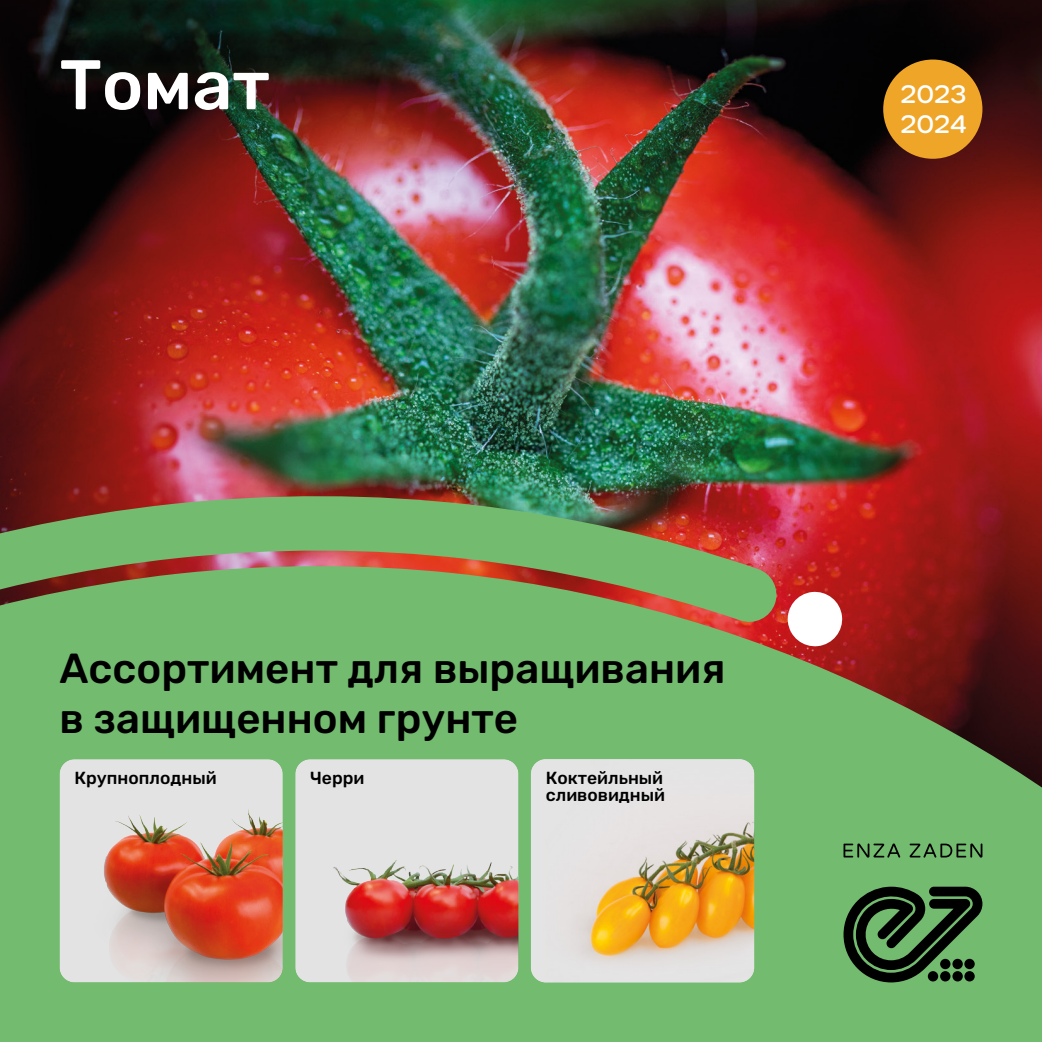
<style>
.page{position:relative;width:1042px;height:1042px;background:#fff}
.page>*{position:absolute;margin:0;border:0;box-sizing:border-box;transform-origin:0 0}
.t1{font:500 70px "Rubik";color:#fff}
.t2{font:500 42px/50.4px "Rubik";color:#000}
.t3{font:500 24.5px/29.4px "Urbane Rounded";color:#fff}
.t4{font:500 17.5px/17.5px "Rubik";color:#000}
</style>
<div class="page">
<img style="left:0;top:0;width:1042px;height:564px">
<div style="left:780px;top:928px;width:262px;height:114px;background:#72bb6f"></div>
<svg style="left:0;top:493px;width:780px;height:549px;background:#7aa164"></svg>
<svg style="left:0;top:564px;width:1042px;height:364px;background:#749e5f"></svg>
<svg style="left:786px;top:590px;width:57px;height:58px"></svg>
<div style="left:883px;top:60px;width:99px;height:99px;background:#efa527;border-radius:50%"></div>
<svg style="left:843px;top:886px;width:139px;height:96px;background:#365935"></svg>
<div style="left:928px;top:971px;width:10px;height:10px;background:#000;border-radius:50%"></div>
<div style="left:952px;top:959px;width:11px;height:10px;background:#000;border-radius:50%"></div>
<div style="left:964px;top:959px;width:10px;height:10px;background:#000;border-radius:50%"></div>
<div style="left:940px;top:971px;width:10px;height:10px;background:#000;border-radius:50%"></div>
<div style="left:952px;top:971px;width:11px;height:10px;background:#000;border-radius:50%"></div>
<div style="left:964px;top:971px;width:11px;height:10px;background:#000;border-radius:50%"></div>
<div style="left:940px;top:959px;width:10px;height:10px;background:#000;border-radius:50%"></div>
<svg style="left:843px;top:843px;width:57px;height:14px"></svg>
<svg style="left:909px;top:843px;width:73px;height:14px"></svg>
<div style="left:60px;top:759px;width:7px;height:223px;background:#e3e3e3"></div>
<img style="left:67px;top:759px;width:216px;height:223px">
<svg style="left:295px;top:759px;width:6px;height:223px"></svg>
<img style="left:301px;top:759px;width:217px;height:223px">
<img style="left:531px;top:759px;width:223px;height:223px">
<p class="t1" style="left:60px;top:45px;width:212px">Томат</p>
<p class="t3" style="left:900px;top:80px;width:68px">2023<br>2024</p>
<p class="t2" style="left:60px;top:644px;width:667px">Ассортимент для выращивания в защищенном грунте</p>
<p class="t4" style="left:74px;top:769px;width:144px">Крупноплодный</p>
<p class="t4" style="left:310px;top:769px;width:56px">Черри</p>
<p class="t4" style="left:546px;top:769px;width:121px">Коктейльный сливовидный</p>
</div>
